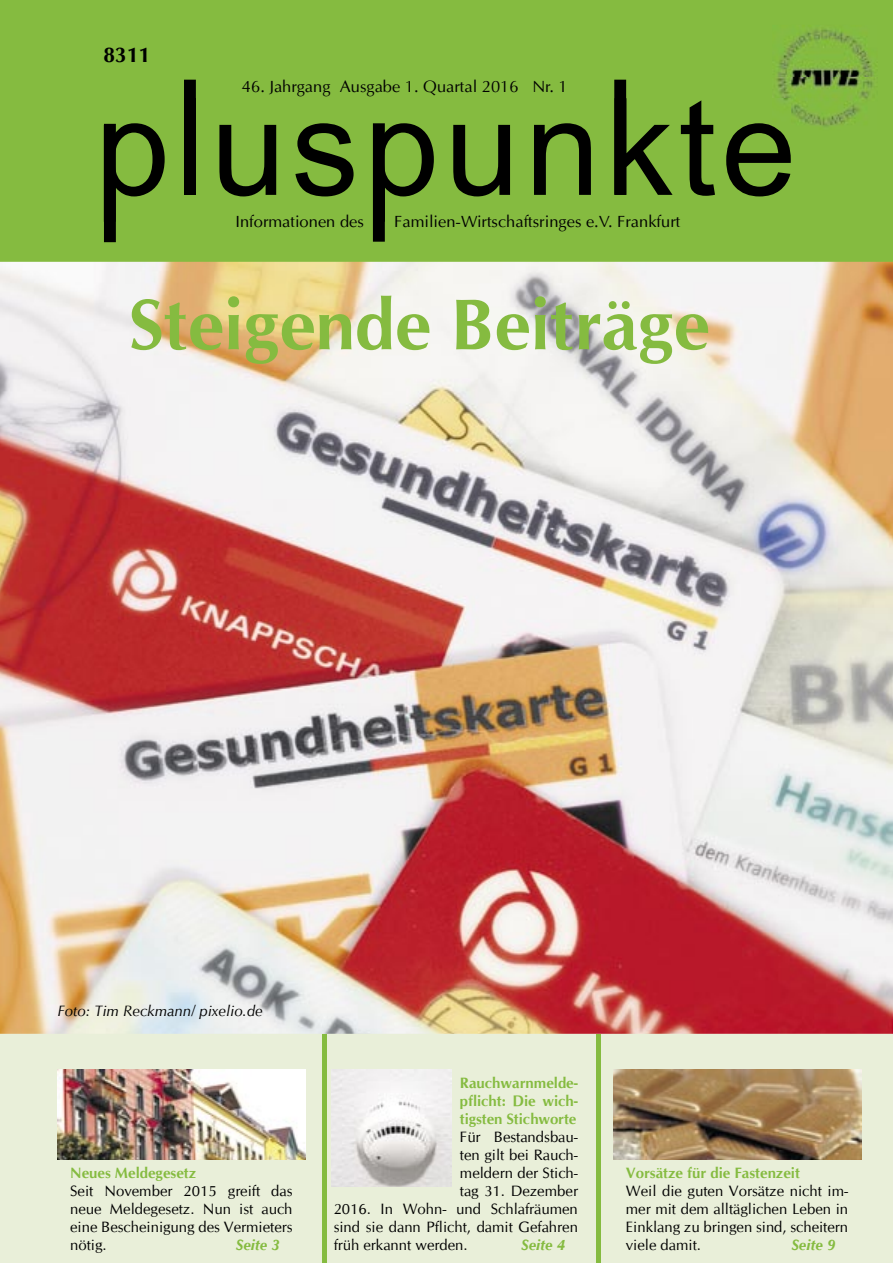
<style>
.page{position:relative;width:893px;height:1263px;background:#fff}
.page>*{position:absolute;margin:0;border:0;box-sizing:border-box;transform-origin:0 0}
.t1{font:135px "Arial";letter-spacing:.04em;color:#000}
.t2{font:700 72px "CG Omega";color:#85bb40}
.t3{font:700 21px "CG Omega";color:#000}
.t4{font:16.5px "Ottawa Plain";color:#000}
.t5{font:15px/18px "CG Omega";color:#000;text-align:justify}
.t6{font:700 15px/18px "CG Omega";color:#85bb40;text-align:justify}
.t7{font:italic 15px "CG Omega";color:#000}
.t8{font:italic 700 15px "CG Omega";color:#85bb40}
</style>
<div class="page">
<img style="left:0;top:262px;width:893px;height:772px">
<div style="left:0;top:0;width:893px;height:262px;background:#85bb40"></div>
<div style="left:373px;top:123px;width:12px;height:119px;background:#000"></div>
<div style="left:184px;top:80px;width:12px;height:115px;background:#000"></div>
<div style="left:614px;top:80px;width:12px;height:115px;background:#000"></div>
<div style="left:0;top:1034px;width:893px;height:229px;background:#e9efd9"></div>
<div style="left:322px;top:1034px;width:5px;height:229px;background:#85bb40"></div>
<hr style="left:596px;top:1034px;width:4px;height:229px;background:#85bb40">
<img style="left:776px;top:28px;width:98px;height:99px">
<img style="left:772px;top:98px;width:18px;height:32px">
<div style="left:104px;top:124px;width:12px;height:118px;background:#000"></div>
<img style="left:57px;top:1070px;width:249px;height:90px">
<img style="left:613px;top:1070px;width:248px;height:90px">
<img style="left:332px;top:1070px;width:119px;height:116px">
<h3 class="t3" style="left:103px;top:41px;width:48px">8311</h3>
<p class="t4" style="left:242px;top:77px;width:327px">46. Jahrgang Ausgabe 1. Quartal 2016 Nr. 1</p>
<h1 class="t1" style="left:94px;top:55px;width:703px">pluspunkte</h1>
<p class="t4" style="left:235px;top:212px;width:130px">Informationen des</p>
<p class="t4" style="left:394px;top:212px;width:288px">Familien-Wirtschaftsringes e.V. Frankfurt</p>
<h2 class="t2" style="left:128px;top:279px;width:583px">Steigende Beiträge</h2>
<p class="t7" style="left:57px;top:1001px;width:207px">Foto: Tim Reckmann/ pixelio.de</p>
<p class="t6" style="left:70px;top:1164px;width:128px">Neues Meldegesetz</p>
<p class="t5" style="left:70px;top:1182px;width:224px">Seit November 2015 greift das neue Meldegesetz. Nun ist auch eine Bescheinigung des Vermieters nötig.</p>
<p class="t8" style="left:236px;top:1235px;width:45px">Seite 3</p>
<p class="t6" style="left:460px;top:1074px;width:120px">Rauchwarnmelde&shy;pflicht: Die wich&shy;tigsten Stichworte</p>
<p class="t5" style="left:460px;top:1128px;width:120px">Für Bestandsbau-</p>
<p class="t5" style="left:460px;top:1146px;width:120px">ten gilt bei Rauch-</p>
<p class="t5" style="left:460px;top:1164px;width:120px">meldern der Stich-</p>
<p class="t5" style="left:460px;top:1182px;width:120px">tag 31. Dezember</p>
<p class="t5" style="left:334px;top:1200px;width:246px">2016. In Wohn- und Schlafräumen</p>
<p class="t5" style="left:334px;top:1218px;width:246px">sind sie dann Pflicht, damit Gefahren</p>
<p class="t5" style="left:334px;top:1236px;width:136px">früh erkannt werden.</p>
<p class="t8" style="left:521px;top:1235px;width:45px">Seite 4</p>
<p class="t6" style="left:626px;top:1164px;width:176px">Vorsätze für die Fastenzeit</p>
<p class="t5" style="left:626px;top:1182px;width:224px">Weil die guten Vorsätze nicht im&shy;mer mit dem alltäglichen Leben in Einklang zu bringen sind, scheitern viele damit.</p>
<p class="t8" style="left:791px;top:1235px;width:45px">Seite 9</p>
</div>
